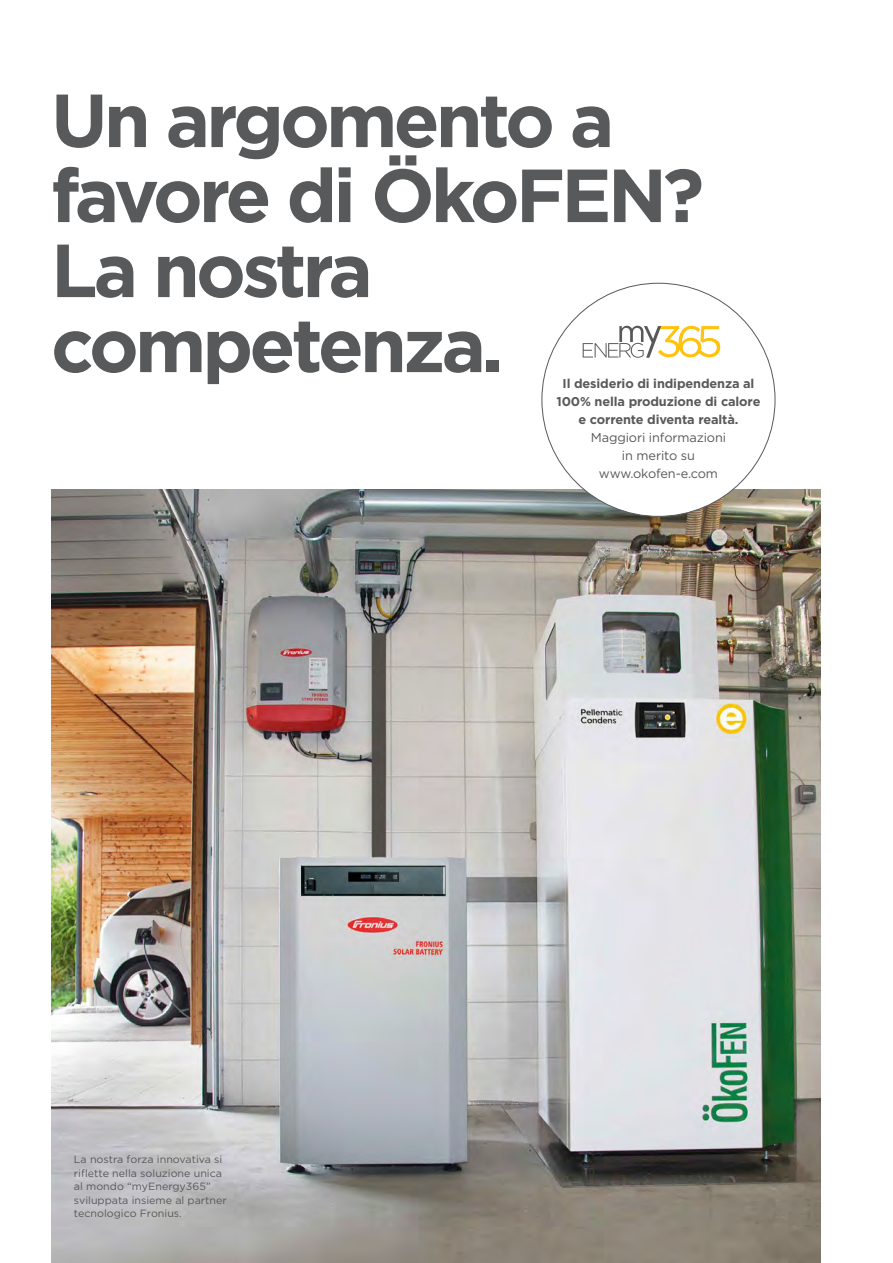
<style>
.page{position:relative;width:893px;height:1263px;background:#fff}
.page>*{position:absolute;margin:0;border:0;box-sizing:border-box;transform-origin:0 0}
.t1{font:700 75px/75px "Gotham";letter-spacing:-.05em;color:#58595b}
.t2{font:700 12.75px/18px "Gotham";letter-spacing:-.01em;color:#58595b;text-align:center}
.t3{font:12.75px/18px "Gotham";letter-spacing:-.01em;color:#58595b;text-align:center}
.t4{font:10.5px/13.5px "Gotham";color:#58595b}
</style>
<div class="page">
<img style="left:51px;top:489px;width:770px;height:774px">
<div style="left:542px;top:283px;width:233px;height:233px;background:#fff;border-radius:50%"></div>
<svg style="left:583px;top:326px;width:137px;height:32px"></svg>
<h1 class="t1" style="left:51px;top:81px;width:655px">Un argomento a favore di ÖkoFEN?<br>La nostra competenza.</h1>
<p class="t2" style="left:556px;top:374px;width:206px">Il desiderio di indipendenza al<br>100% nella produzione di calore e corrente diventa realtà.</p>
<p class="t3" style="left:591px;top:428px;width:137px">Maggiori informazioni in merito su www.okofen-e.com</p>
<p class="t4" style="left:74px;top:1153px;width:154px">La nostra forza innovativa si riflette nella soluzione unica al mondo “myEnergy365” sviluppata insieme al partner tecnologico Fronius.</p>
</div>
